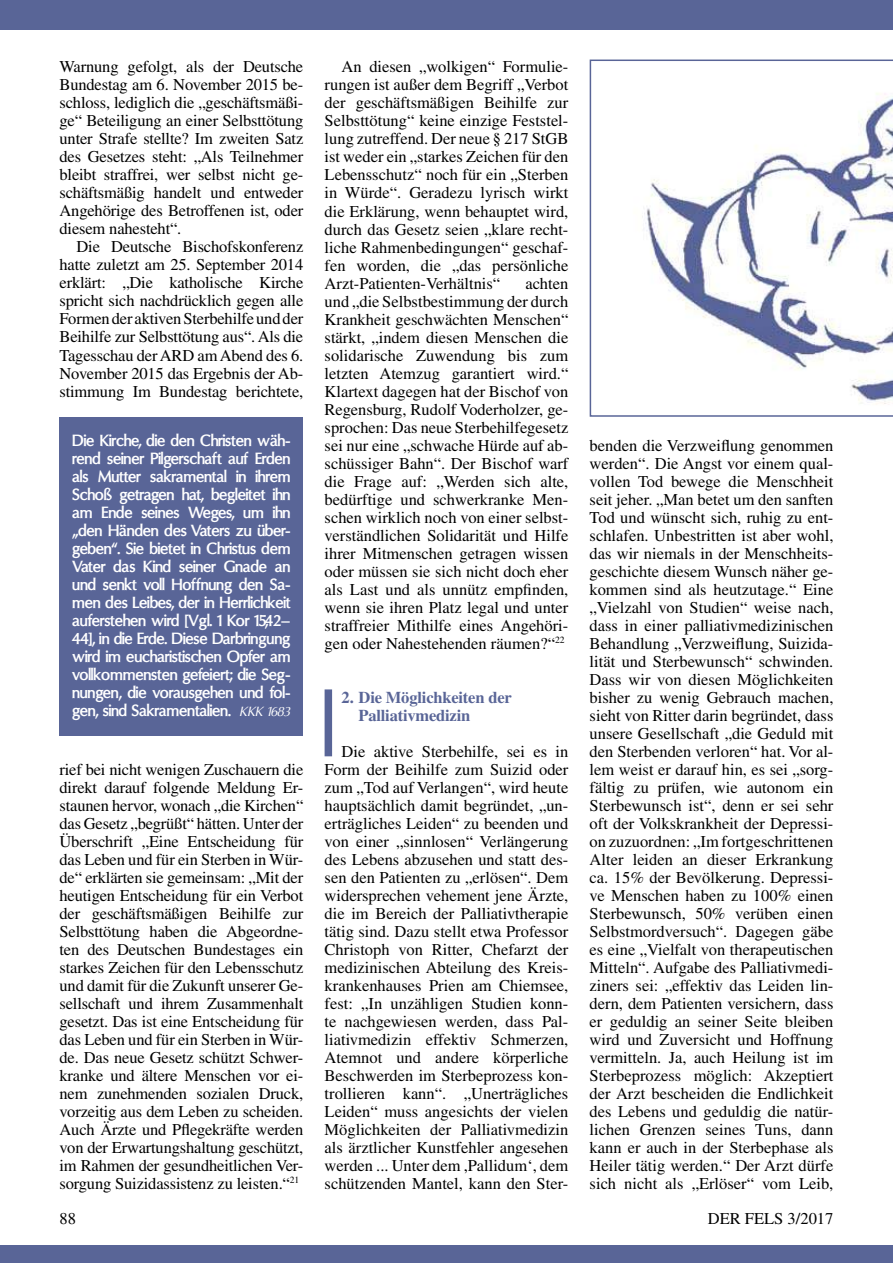
<style>
.page{position:relative;width:893px;height:1263px;background:#fff}
.page>*{position:absolute;margin:0;border:0;box-sizing:border-box;transform-origin:0 0}
.t1{font:16.5px/18px "Times";color:#000;text-align:justify}
.t2{font:700 16.5px/18px "Oregon LDO";letter-spacing:-.01em;color:#fff;text-align:justify}
.t3{font:700 16.5px/18px "Times";letter-spacing:-.01em;color:#596597}
.s1{font-weight:400;font-style:italic;font-size:13.5px}
</style>
<div class="page">
<div style="left:60px;top:417px;width:243px;height:319px;background:#596597"></div>
<div style="left:0;top:0;width:893px;height:30px;background:#596597"></div>
<div style="left:0;top:1246px;width:893px;height:17px;background:#596597"></div>
<div style="left:325px;top:689px;width:7px;height:67px;background:#596597"></div>
<svg style="left:590px;top:60px;width:303px;height:357px"></svg>
<p class="t1" style="left:60px;top:58px;width:245px">Warnung gefolgt, als der Deutsche Bundestag am 6. November 2015 be&shy;schloss, lediglich die „geschäftsmäßi&shy;ge“ Beteiligung an einer Selbsttötung unter Strafe stellte? Im zweiten Satz des Gesetzes steht: „Als Teilnehmer bleibt straffrei, wer selbst nicht ge&shy;schäftsmäßig handelt und entweder Angehörige des Betroffenen ist, oder diesem nahesteht“.</p>
<p class="t1" style="left:60px;top:238px;width:245px;text-indent:17px">Die Deutsche Bischofskonferenz hatte zuletzt am 25. September 2014 erklärt: „Die katholische Kirche spricht sich nachdrücklich gegen alle Formen der aktiven Sterbehilfe und der Beihilfe zur Selbsttötung aus“. Als die Tagesschau der ARD am Abend des 6.<br>November 2015 das Ergebnis der Ab&shy;stimmung Im Bundestag berichtete,</p>
<p class="t2" style="left:72px;top:432px;width:220px">Die Kirche, die den Christen wäh&shy;rend seiner Pilgerschaft auf Erden als Mutter sakramental in ihrem Schoß getragen hat, begleitet ihn am Ende seines Weges, um ihn „den Händen des Vaters zu über&shy;geben“. Sie bietet in Christus dem Vater das Kind seiner Gnade an und senkt voll Hoffnung den Sa&shy;men des Leibes, der in Herrlichkeit auferstehen wird [Vgl. 1 Kor 15,42– 44], in die Erde. Diese Darbringung wird im eucharistischen Opfer am vollkommensten gefeiert; die Seg&shy;nungen, die vorausgehen und fol&shy;gen, sind Sakramentalien. <span class="s1">KKK 1683</span></p>
<p class="t1" style="left:60px;top:760px;width:245px">rief bei nicht wenigen Zuschauern die direkt darauf folgende Meldung Er&shy;staunen hervor, wonach „die Kirchen“ das Gesetz „begrüßt“ hätten. Unter der Überschrift „Eine Entscheidung für das Leben und für ein Sterben in Wür&shy;de“ erklärten sie gemeinsam: „Mit der heutigen Entscheidung für ein Verbot der geschäftsmäßigen Beihilfe zur Selbsttötung haben die Abgeordne&shy;ten des Deutschen Bundestages ein starkes Zeichen für den Lebensschutz und damit für die Zukunft unserer Ge&shy;sellschaft und ihrem Zusammenhalt gesetzt. Das ist eine Entscheidung für das Leben und für ein Sterben in Wür&shy;de. Das neue Gesetz schützt Schwer&shy;kranke und ältere Menschen vor ei&shy;nem zunehmenden sozialen Druck, vorzeitig aus dem Leben zu scheiden.<br>Auch Ärzte und Pflegekräfte werden von der Erwartungshaltung geschützt, im Rahmen der gesundheitlichen Ver&shy;sorgung Suizidassistenz zu leisten.“<sup>21</sup></p>
<p class="t1" style="left:325px;top:58px;width:245px;text-indent:17px">An diesen „wolkigen“ Formulie&shy;rungen ist außer dem Begriff „Verbot der geschäftsmäßigen Beihilfe zur Selbsttötung“ keine einzige Feststel&shy;lung zutreffend. Der neue § 217 StGB ist weder ein „starkes Zeichen für den Lebensschutz“ noch für ein „Sterben in Würde“. Geradezu lyrisch wirkt die Erklärung, wenn behauptet wird, durch das Gesetz seien „klare recht&shy;liche Rahmenbedingungen“ geschaf&shy;fen worden, die „das persönliche Arzt-Patienten-Verhältnis“</p>
<p class="t1" style="left:325px;top:274px;width:245px;text-indent:201px">achten und „die Selbstbestimmung der durch Krankheit geschwächten Menschen“ stärkt, „indem diesen Menschen die solidarische Zuwendung bis zum letzten Atemzug garantiert wird.“ Klartext dagegen hat der Bischof von Regensburg, Rudolf Voderholzer, ge&shy;sprochen: Das neue Sterbehilfegesetz sei nur eine „schwache Hürde auf ab&shy;schüssiger Bahn“. Der Bischof warf die Frage auf: „Werden sich alte, bedürftige und schwerkranke Men&shy;schen wirklich noch von einer selbst&shy;verständlichen Solidarität und Hilfe ihrer Mitmenschen getragen wissen oder müssen sie sich nicht doch eher als Last und als unnütz empfinden, wenn sie ihren Platz legal und unter straffreier Mithilfe eines Angehöri&shy;gen oder Nahestehenden räumen?“<sup>22</sup></p>
<p class="t3" style="left:359px;top:688px;width:155px;text-indent:-17px">2. Die Möglichkeiten der<br>Palliativmedizin</p>
<p class="t1" style="left:325px;top:742px;width:245px;text-indent:17px">Die aktive Sterbehilfe, sei es in Form der Beihilfe zum Suizid oder zum „Tod auf Verlangen“, wird heute hauptsächlich damit begründet, „un&shy;erträgliches Leiden“ zu beenden und von einer „sinnlosen“ Verlängerung des Lebens abzusehen und statt des&shy;sen den Patienten zu „erlösen“. Dem widersprechen vehement jene Ärzte, die im Bereich der Palliativtherapie tätig sind. Dazu stellt etwa Professor Christoph von Ritter, Chefarzt der medizinischen Abteilung des Kreis&shy;krankenhauses Prien am Chiemsee, fest: „In unzähligen Studien konn&shy;te nachgewiesen werden, dass Pal&shy;liativmedizin effektiv Schmerzen, Atemnot und andere körperliche Beschwerden im Sterbeprozess kon&shy;trollieren kann“. „Unerträgliches Leiden“ muss angesichts der vielen Möglichkeiten der Palliativmedizin als ärztlicher Kunstfehler angesehen werden ... Unter dem ,Pallidum‘, dem schützenden Mantel, kann den Ster-</p>
<p class="t1" style="left:590px;top:436px;width:245px">benden die Verzweiflung genommen werden“. Die Angst vor einem qual&shy;vollen Tod bewege die Menschheit seit jeher. „Man betet um den sanften Tod und wünscht sich, ruhig zu ent&shy;schlafen. Unbestritten ist aber wohl, das wir niemals in der Menschheits&shy;geschichte diesem Wunsch näher ge&shy;kommen sind als heutzutage.“ Eine „Vielzahl von Studien“ weise nach, dass in einer palliativmedizinischen Behandlung „Verzweiflung, Suizida&shy;lität und Sterbewunsch“ schwinden.<br>Dass wir von diesen Möglichkeiten bisher zu wenig Gebrauch machen, sieht von Ritter darin begründet, dass unsere Gesellschaft „die Geduld mit den Sterbenden verloren“ hat. Vor al&shy;lem weist er darauf hin, es sei „sorg&shy;fältig zu prüfen, wie autonom ein Sterbewunsch ist“, denn er sei sehr oft der Volkskrankheit der Depressi&shy;on zuzuordnen: „Im fortgeschrittenen Alter leiden an dieser Erkrankung ca. 15% der Bevölkerung. Depressi&shy;ve Menschen haben zu 100% einen Sterbewunsch, 50% verüben einen Selbstmordversuch“. Dagegen gäbe es eine „Vielfalt von therapeutischen Mitteln“. Aufgabe des Palliativmedi&shy;ziners sei: „effektiv das Leiden lin&shy;dern, dem Patienten versichern, dass er geduldig an seiner Seite bleiben wird und Zuversicht und Hoffnung vermitteln. Ja, auch Heilung ist im Sterbeprozess möglich: Akzeptiert der Arzt bescheiden die Endlichkeit des Lebens und geduldig die natür&shy;lichen Grenzen seines Tuns, dann kann er auch in der Sterbephase als Heiler tätig werden.“ Der Arzt dürfe sich nicht als „Erlöser“ vom Leib,</p>
<p class="t1" style="left:60px;top:1209px;width:18px">88</p>
<p class="t1" style="left:708px;top:1209px;width:127px">DER FELS 3/2017</p>
</div>
